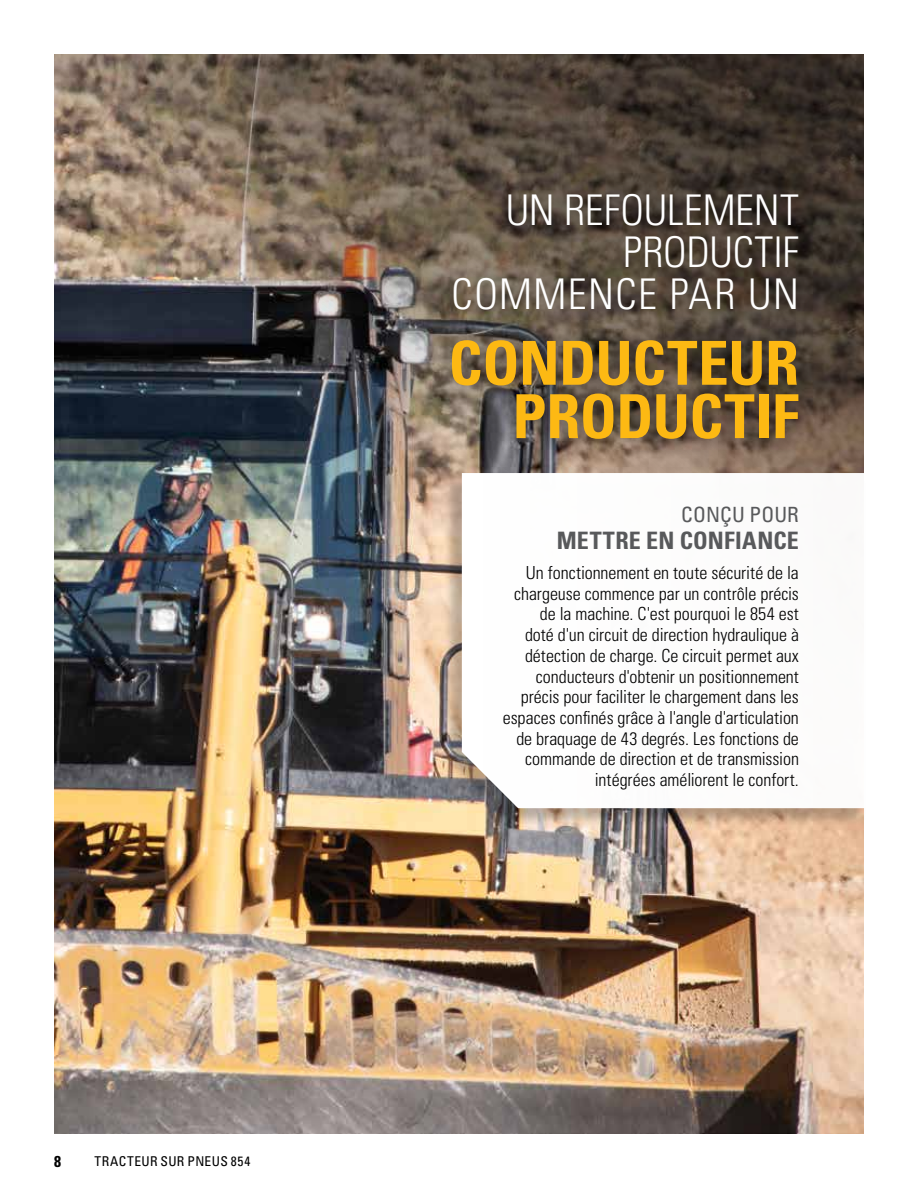
<style>
.page{position:relative;width:918px;height:1188px;background:#fff}
.page>*{position:absolute;margin:0;border:0;box-sizing:border-box;transform-origin:0 0}
.Copy{font:700 condensed 60.75px/53.4px "Univers LT Std";letter-spacing:-.005em;color:#fdb913;text-align:right}
.Copy-2{font:300 condensed 42.3px/42px "Univers LT Std";letter-spacing:.005em;color:#fff;text-align:right}
.Copy-3{font:700 condensed 24px "Univers LT Std";letter-spacing:.01em;color:#58595b}
.Copy-4{font:condensed 21px "Univers LT Std";letter-spacing:.005em;color:#58595b}
.Copy-5{font:300 condensed 18px/20.7px "Univers LT Std";color:#000;text-align:right}
.t1{font:700 condensed 15.75px "Univers LT Std";color:#000}
.t2{font:condensed 13.5px "Univers LT Std";letter-spacing:.03em;color:#000}
</style>
<div class="page">
<img style="left:54px;top:739px;width:810px;height:395px">
<img style="left:54px;top:54px;width:810px;height:685px">
<div style="left:443px;top:475px;width:424px;height:351px;background:#000;opacity:.25"></div>
<svg style="left:462px;top:473px;width:405px;height:335px"></svg>
<div style="left:434px;top:176px;width:382px;height:153px;background:#000;opacity:.5"></div>
<div style="left:432px;top:322px;width:385px;height:136px;background:#000;opacity:.5"></div>
<p class="t1" style="left:54px;top:1151px;width:8px">8</p>
<p class="t2" style="left:94px;top:1153px;width:157px">TRACTEUR SUR PNEUS 854</p>
<p class="Copy-2" style="left:452px;top:189px;width:349px">UN REFOULEMENT<br>PRODUCTIF<br>COMMENCE PAR UN</p>
<p class="Copy" style="left:449px;top:336px;width:352px">CONDUCTEUR<br>PRODUCTIF</p>
<p class="Copy-4" style="left:681px;top:501px;width:119px">CONÇU POUR</p>
<p class="Copy-3" style="left:557px;top:526px;width:244px">METTRE EN CONFIANCE</p>
<p class="Copy-5" style="left:503px;top:562px;width:298px">Un fonctionnement en toute sécurité de la chargeuse commence par un contrôle précis de la machine. C'est pourquoi le 854 est<br>doté d'un circuit de direction hydraulique à détection de charge. Ce circuit permet aux conducteurs d'obtenir un positionnement précis pour faciliter le chargement dans les espaces confinés grâce à l'angle d'articulation de braquage de 43 degrés. Les fonctions de commande de direction et de transmission intégrées améliorent le confort.</p>
</div>
